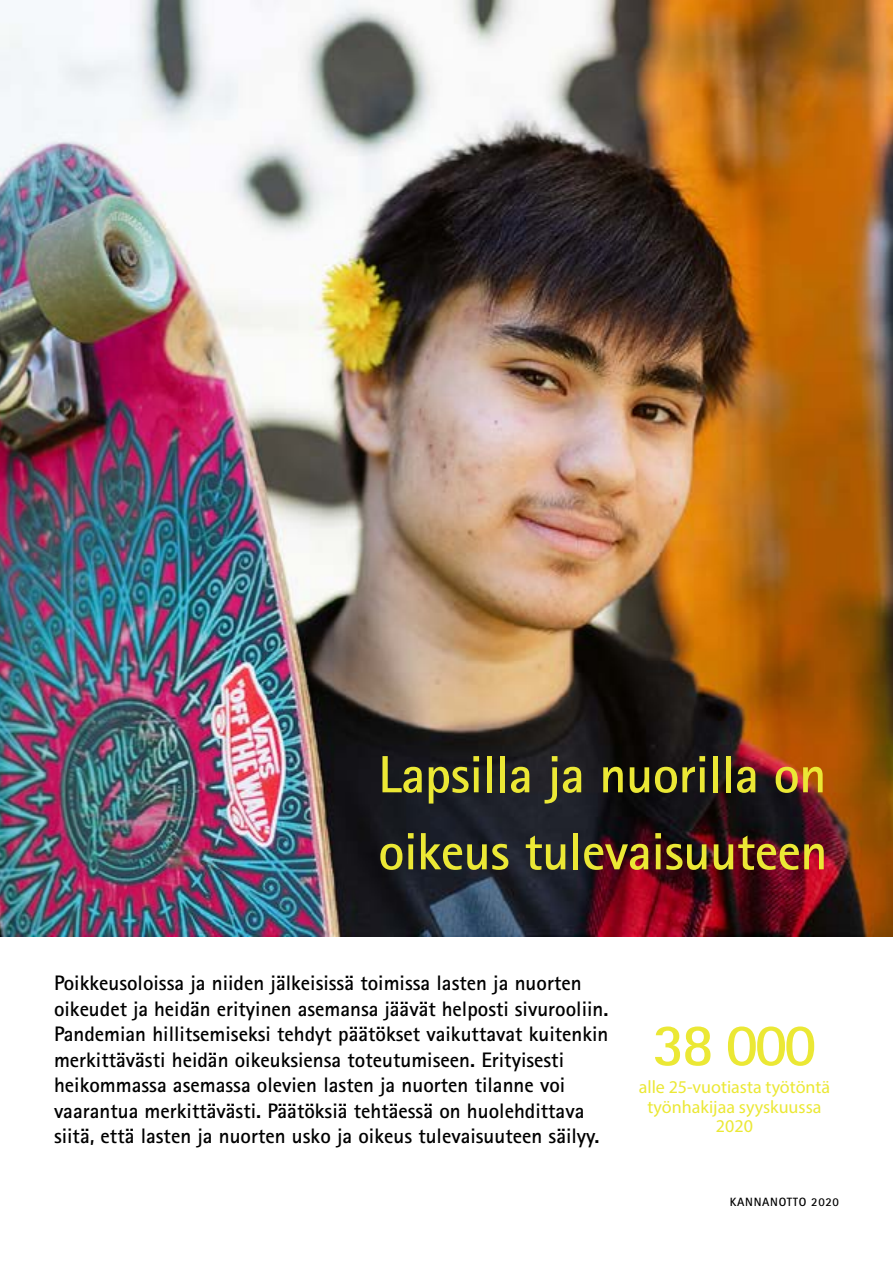
<style>
.page{position:relative;width:893px;height:1263px;background:#fff}
.page>*{position:absolute;margin:0;border:0;box-sizing:border-box;transform-origin:0 0}
.numeronosto_-_numero{font:700 60px "Rotis Sans Serif Std";color:#ebe835}
.otsikko_1{font:700 52.5px "Rotis Sans Serif Std";letter-spacing:-.01em;color:#ebe835}
.ingressi{font:700 21px/25.5px "Rotis Sans Serif Std";color:#000}
.numeronosto_-_teksti{font:18px/19.5px "Myriad Pro";color:#ebe835;text-align:center}
.t1{font:700 12px "Rotis Sans Serif Std";letter-spacing:.06em;color:#000}
</style>
<div class="page">
<img style="left:0;top:0;width:893px;height:936px">
<h1 class="otsikko_1" style="left:378px;top:741px;width:450px">Lapsilla ja nuorilla on</h1>
<h1 class="otsikko_1" style="left:378px;top:818px;width:451px">oikeus tulevaisuuteen</h1>
<p class="ingressi" style="left:54px;top:970px;width:556px">Poikkeusoloissa ja niiden jälkeisissä toimissa lasten ja nuorten oikeudet ja heidän erityinen asemansa jäävät helposti sivurooliin.<br>Pandemian hillitsemiseksi tehdyt päätökset vaikuttavat kuitenkin merkittävästi heidän oikeuksiensa toteutumiseen. Erityisesti heikommassa asemassa olevien lasten ja nuorten tilanne voi vaarantua merkittävästi. Päätöksiä tehtäessä on huolehdittava siitä, että lasten ja nuorten usko ja oikeus tulevaisuuteen säilyy.</p>
<p class="numeronosto_-_numero" style="left:652px;top:1007px;width:165px">38 000</p>
<p class="numeronosto_-_teksti" style="left:639px;top:1077px;width:193px">alle 25-vuotiasta työtöntä työnhakijaa syyskuussa<br>2020</p>
<p class="t1" style="left:730px;top:1194px;width:111px">KANNANOTTO 2020</p>
</div>
